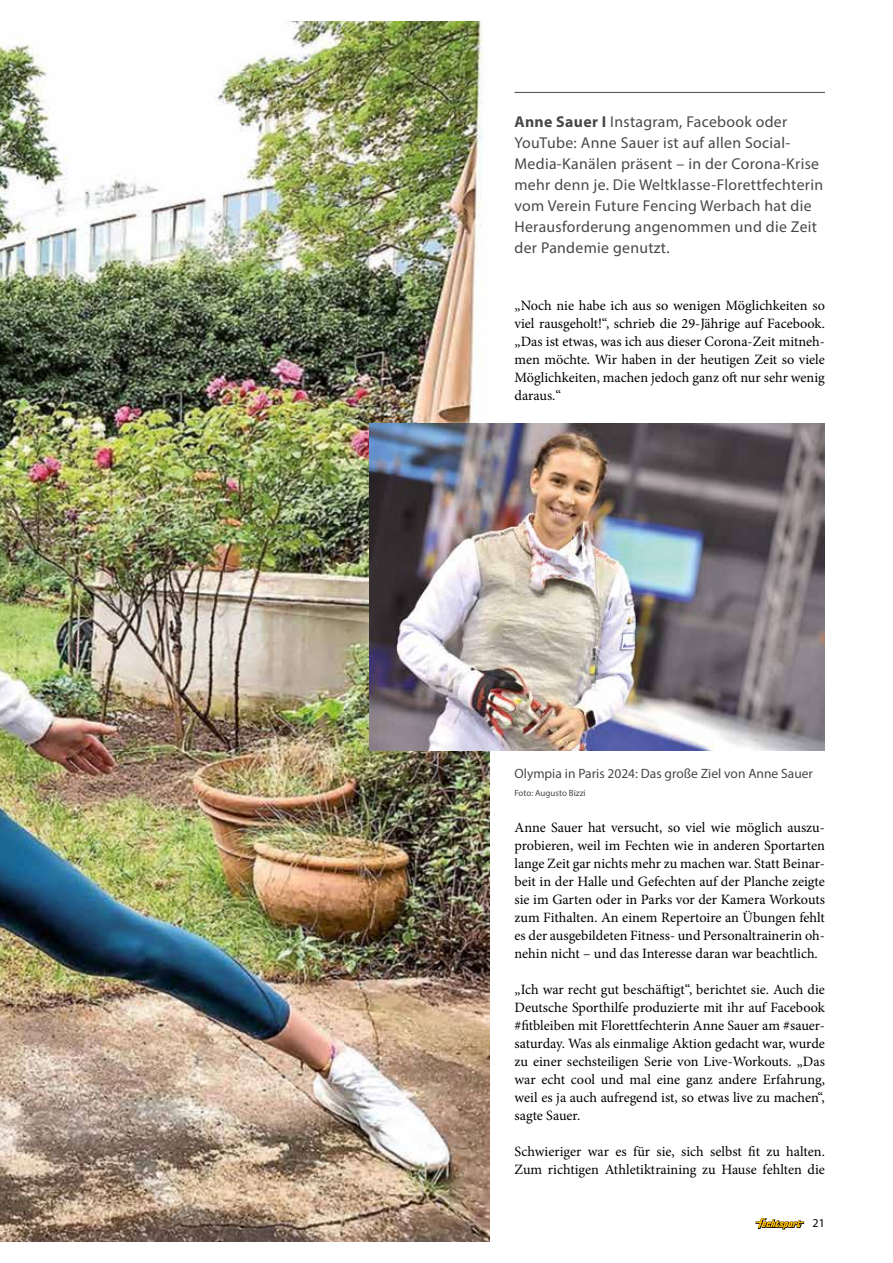
<style>
.page{position:relative;width:893px;height:1263px;background:#fff}
.page>*{position:absolute;margin:0;border:0;box-sizing:border-box;transform-origin:0 0}
.t1{font:15.75px/21px "Myriad Pro";letter-spacing:.02em;color:#484847}
.t2{font:14.25px/18px "Minion Pro";color:#000;text-align:justify}
.t3{font:13.5px "Myriad Pro";color:#484847}
.t4{font:12px "Myriad Pro";color:#000}
.t5{font:9px "Myriad Pro";color:#484847}
.s1{font-weight:700}
</style>
<div class="page">
<img style="left:0;top:21px;width:489px;height:1221px">
<svg style="left:756px;top:1218px;width:48px;height:11px"></svg>
<hr style="left:514px;top:92px;width:311px;height:1px;background:#484847">
<img style="left:370px;top:423px;width:455px;height:327px">
<p class="t1" style="left:514px;top:111px;width:310px"><span class="s1">Anne Sauer I</span> Instagram, Facebook oder YouTube: Anne Sauer ist auf allen Social-Media-Kanälen präsent – in der Corona-Krise mehr denn je. Die Weltklasse-Florettfechterin vom Verein Future Fencing Werbach hat die Herausforderung angenommen und die Zeit der Pandemie genutzt.</p>
<p class="t2" style="left:514px;top:297px;width:312px">„Noch nie habe ich aus so wenigen Möglichkeiten so viel rausgeholt!“, schrieb die 29-Jährige auf Facebook. „Das ist etwas, was ich aus dieser Corona-Zeit mitneh&shy;men möchte. Wir haben in der heutigen Zeit so viele Möglichkeiten, machen jedoch ganz oft nur sehr wenig daraus.“</p>
<p class="t3" style="left:514px;top:766px;width:300px">Olympia in Paris 2024: Das große Ziel von Anne Sauer</p>
<p class="t5" style="left:514px;top:788px;width:73px">Foto: Augusto Bizzi</p>
<p class="t2" style="left:514px;top:819px;width:312px">Anne Sauer hat versucht, so viel wie möglich auszu&shy;probieren, weil im Fechten wie in anderen Sportarten lange Zeit gar nichts mehr zu machen war. Statt Beinar&shy;beit in der Halle und Gefechten auf der Planche zeigte sie im Garten oder in Parks vor der Kamera Workouts zum Fithalten. An einem Repertoire an Übungen fehlt es der ausgebildeten Fitness- und Personaltrainerin oh&shy;nehin nicht – und das Interesse daran war beachtlich.</p>
<p class="t2" style="left:514px;top:981px;width:312px">„Ich war recht gut beschäftigt“, berichtet sie. Auch die Deutsche Sporthilfe produzierte mit ihr auf Facebook #fitbleiben mit Florettfechterin Anne Sauer am #sauer&shy;saturday. Was als einmalige Aktion gedacht war, wurde zu einer sechsteiligen Serie von Live-Workouts. „Das war echt cool und mal eine ganz andere Erfahrung, weil es ja auch aufregend ist, so etwas live zu machen“, sagte Sauer.</p>
<p class="t2" style="left:514px;top:1143px;width:312px">Schwieriger war es für sie, sich selbst fit zu halten.<br>Zum richtigen Athletiktraining zu Hause fehlten die</p>
<p class="t4" style="left:813px;top:1216px;width:14px">21</p>
</div>
